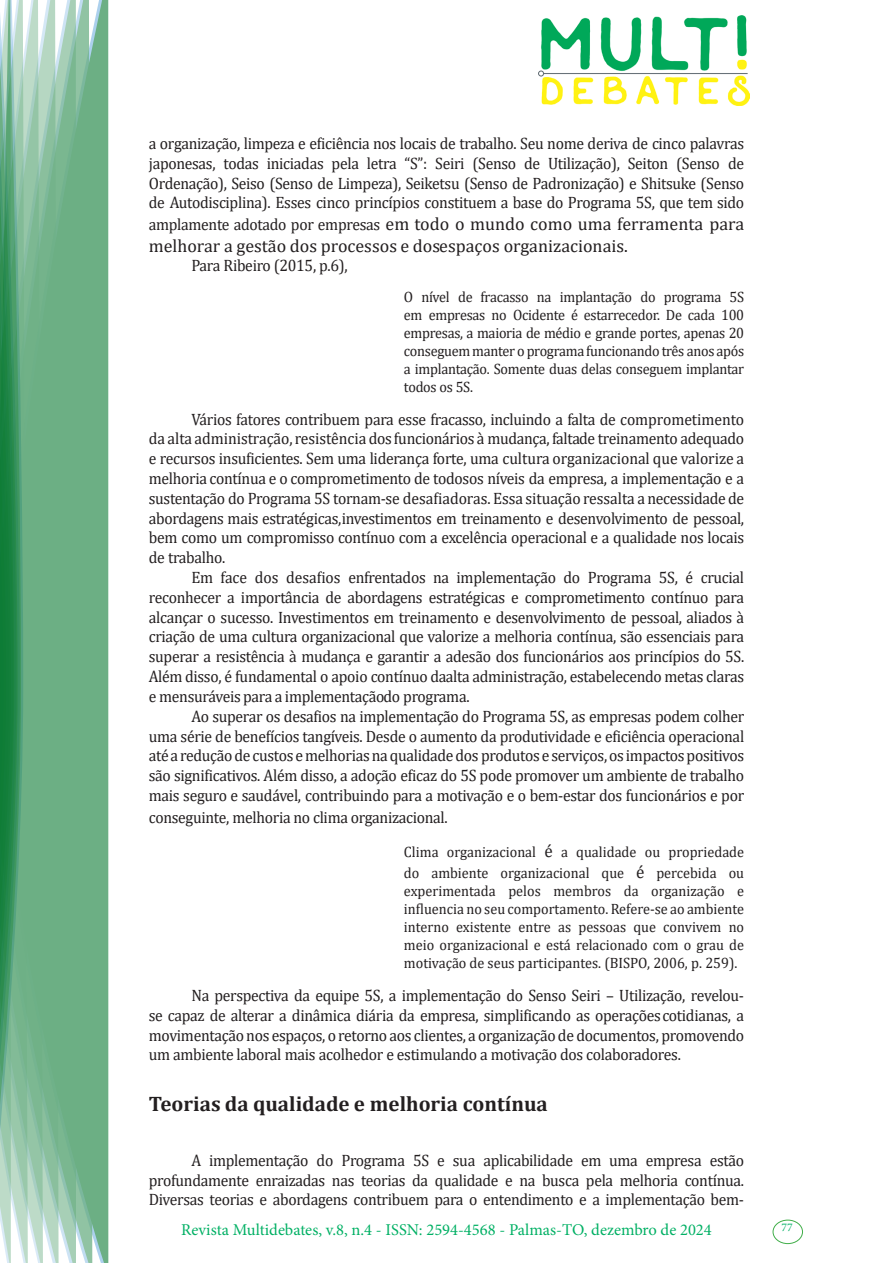
<style>
.page{position:relative;width:893px;height:1263px;background:#fff}
.page>*{position:absolute;margin:0;border:0;box-sizing:border-box;transform-origin:0 0}
.Titulo_2{font:700 21px "Cambria";color:#231f20}
.texto{font:18px/21.6px "Cambria";color:#231f20}
.texto-2{font:16.5px/19.8px "Cambria";letter-spacing:-.02em;color:#231f20;text-align:justify;scale:.95 1}
.t1{font:16.5px "Minion Pro";color:#00b064}
.citacao{font:15px/18px "Cambria";color:#231f20;text-align:justify;scale:.95 1}
.t2{font:11.7px "Minion Pro";color:#00b064}
.s1{font-size:16.5px}
.s2{font-size:18px}
</style>
<div class="page">
<div style="left:95px;top:0;width:14px;height:1263px;background:#6caf84"></div>
<svg style="left:79px;top:0;width:16px;height:1263px;background:#71b289"></svg>
<svg style="left:62px;top:0;width:17px;height:1263px;background:#75b48c"></svg>
<svg style="left:45px;top:0;width:17px;height:1263px;background:#7cb792"></svg>
<svg style="left:30px;top:0;width:15px;height:1263px;background:#80ba96"></svg>
<svg style="left:0;top:0;width:30px;height:1263px;background:#61a97f"></svg>
<div style="left:772px;top:1219px;width:31px;height:25px;border:1px solid #40ae49;border-radius:50%"></div>
<img style="left:538px;top:16px;width:211px;height:90px">
<p class="texto-2" style="left:149px;top:133px;width:628px">a organização, limpeza e eficiência nos locais de trabalho. Seu nome deriva de cinco palavras japonesas, todas iniciadas pela letra “S”: Seiri (Senso de Utilização), Seiton (Senso de Ordenação), Seiso (Senso de Limpeza), Seiketsu (Senso de Padronização) e Shitsuke (Senso de Autodisciplina). Esses cinco princípios constituem a base do Programa 5S, que tem sido</p>
<p class="texto" style="left:149px;top:213px;width:597px"><span class="s1">amplamente adotado por empresas</span> em todo o mundo como uma ferramenta para melhorar a gestão dos processos e dos espaços organizacionais.</p>
<p class="texto-2" style="left:191px;top:256px;width:166px">Para Ribeiro (2015, p.6),</p>
<p class="citacao" style="left:404px;top:288px;width:360px">O nível de fracasso na implantação do programa 5S em empresas no Ocidente é estarrecedor. De cada 100 empresas, a maioria de médio e grande portes, apenas 20 conseguem manter o programa funcionando três anos após a implantação. Somente duas delas conseguem implantar todos os 5S.</p>
<p class="texto-2" style="left:149px;top:409px;width:628px;text-indent:43px">Vários fatores contribuem para esse fracasso, incluindo a falta de comprometimento da alta administração, resistência dos funcionários à mudança, falta de treinamento adequado e recursos insuficientes. Sem uma liderança forte, uma cultura organizacional que valorize a melhoria contínua e o comprometimento de todos os níveis da empresa, a implementação e a sustentação do Programa 5S tornam-se desafiadoras. Essa situação ressalta a necessidade de abordagens mais estratégicas, investimentos em treinamento e desenvolvimento de pessoal, bem como um compromisso contínuo com a excelência operacional e a qualidade nos locais de trabalho.</p>
<p class="texto-2" style="left:149px;top:567px;width:628px;text-indent:43px">Em face dos desafios enfrentados na implementação do Programa 5S, é crucial reconhecer a importância de abordagens estratégicas e comprometimento contínuo para alcançar o sucesso. Investimentos em treinamento e desenvolvimento de pessoal, aliados à criação de uma cultura organizacional que valorize a melhoria contínua, são essenciais para superar a resistência à mudança e garantir a adesão dos funcionários aos princípios do 5S.<br>Além disso, é fundamental o apoio contínuo da alta administração, estabelecendo metas claras e mensuráveis para a implementação do programa.</p>
<p class="texto-2" style="left:149px;top:706px;width:628px;text-indent:43px">Ao superar os desafios na implementação do Programa 5S, as empresas podem colher uma série de benefícios tangíveis. Desde o aumento da produtividade e eficiência operacional até a redução de custos e melhorias na qualidade dos produtos e serviços, os impactos positivos são significativos. Além disso, a adoção eficaz do 5S pode promover um ambiente de trabalho mais seguro e saudável, contribuindo para a motivação e o bem-estar dos funcionários e por</p>
<p class="texto-2" style="left:149px;top:807px;width:316px">conseguinte, melhoria no clima organizacional.</p>
<p class="citacao" style="left:404px;top:841px;width:360px;line-height:21.6px">Clima organizacional <span class="s2">é</span> a qualidade ou propriedade do ambiente organizacional que <span class="s2">é</span> percebida ou</p>
<p class="citacao" style="left:404px;top:882px;width:360px">experimentada pelos membros da organização e influencia no seu comportamento. Refere-se ao ambiente interno existente entre as pessoas que convivem no meio organizacional e está relacionado com o grau de motivação de seus participantes. (BISPO, 2006, p. 259).</p>
<p class="texto-2" style="left:149px;top:985px;width:628px;text-indent:43px">Na perspectiva da equipe 5S, a implementação do Senso Seiri – Utilização, revelou&shy;se capaz de alterar a dinâmica diária da empresa, simplificando as operações cotidianas, a movimentação nos espaços, o retorno aos clientes, a organização de documentos, promovendo um ambiente laboral mais acolhedor e estimulando a motivação dos colaboradores.</p>
<p class="Titulo_2" style="left:149px;top:1089px;width:401px">Teorias da qualidade e melhoria contínua</p>
<p class="texto-2" style="left:149px;top:1150px;width:628px;text-indent:43px">A implementação do Programa 5S e sua aplicabilidade em uma empresa estão profundamente enraizadas nas teorias da qualidade e na busca pela melhoria contínua.<br>Diversas teorias e abordagens contribuem para o entendimento e a implementação bem-</p>
<p class="t1" style="left:181px;top:1218px;width:532px">Revista Multidebates, v.8, n.4 - ISSN: 2594-4568 - Palmas-TO, dezembro de 2024</p>
<p class="t2" style="left:781px;top:1219px;width:13px">77</p>
</div>
